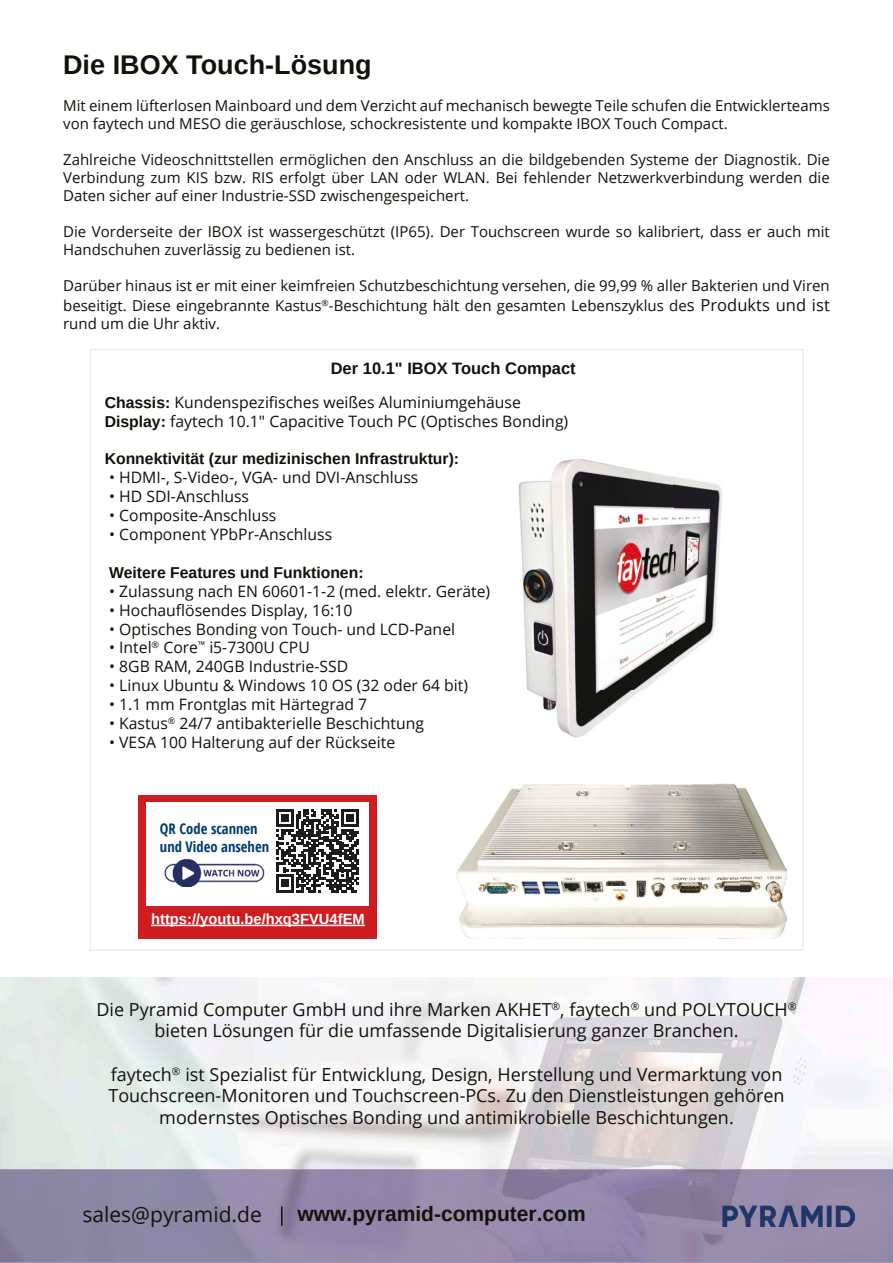
<style>
.page{position:relative;width:893px;height:1263px;background:#fff}
.page>*{position:absolute;margin:0;border:0;box-sizing:border-box;transform-origin:0 0}
.t1{font:700 27px "Arimo";color:#12110a}
.t2{font:700 21px "Arimo";color:#12110a}
.t3{font:21px "Open Sans";color:#12110a}
.t4{font:18px/21.6px "Open Sans";color:#12110a;text-align:center}
.t5{font:700 16.5px "Arimo";color:#12110a}
.t6{font:15.75px/18.9px "Open Sans";color:#12110a}
.t7{font:700 15.75px "Arimo";color:#12110a}
.t8{font:15px/18px "Open Sans";color:#12110a}
.t9{font:700 14.7px "Arimo";color:#fff}
.t10{font:700 condensed 14.55px/17.5px "Open Sans";color:#003c6c}
.s1{font-size:16.5px}
.s2{font-family:"Arimo";font-weight:700}
</style>
<div class="page">
<img style="left:0;top:977px;width:893px;height:192px">
<svg style="left:0;top:1262px;width:893px;height:1px"></svg>
<img style="left:0;top:1169px;width:893px;height:93px">
<hr style="left:281px;top:1206px;width:2px;height:20px;background:#12110a">
<img style="left:723px;top:1205px;width:131px;height:22px">
<svg style="left:89px;top:349px;width:715px;height:602px"></svg>
<div style="left:138px;top:795px;width:239px;height:143px;background:#cf1c21"></div>
<img style="left:518px;top:460px;width:207px;height:277px">
<img style="left:457px;top:784px;width:329px;height:154px">
<hr style="left:151px;top:925px;width:214px;height:1px;background:#fff">
<div style="left:147px;top:802px;width:222px;height:103px;background:#fff"></div>
<svg style="left:276px;top:809px;width:83px;height:83px"></svg>
<img style="left:164px;top:858px;width:101px;height:29px">
<h1 class="t1" style="left:63px;top:46px;width:310px">Die IBOX Touch-Lösung</h1>
<p class="t8" style="left:63px;top:97px;width:768px">Mit einem lüfterlosen Mainboard und dem Verzicht auf mechanisch bewegte Teile schufen die Entwicklerteams von faytech und MESO die geräuschlose, schockresistente und kompakte IBOX Touch Compact.</p>
<p class="t8" style="left:63px;top:151px;width:768px;text-align:justify">Zahlreiche Videoschnittstellen ermöglichen den Anschluss an die bildgebenden Systeme der Diagnostik. Die Verbindung zum KIS bzw. RIS erfolgt über LAN oder WLAN. Bei fehlender Netzwerkverbindung werden die Daten sicher auf einer Industrie-SSD zwischengespeichert.</p>
<p class="t8" style="left:63px;top:223px;width:768px">Die Vorderseite der IBOX ist wassergeschützt (IP65). Der Touchscreen wurde so kalibriert, dass er auch mit<br>Handschuhen zuverlässig zu bedienen ist.</p>
<p class="t8" style="left:63px;top:276px;width:768px;line-height:19.8px">Darüber hinaus ist er mit einer keimfreien Schutzbeschichtung versehen, die 99,99 % aller Bakterien und Viren beseitigt. Diese eingebrannte Kastus<sup>®</sup>-Beschichtung hält den gesamten Lebenszyklus de<span class="s1">s Produkts und ist</span></p>
<p class="t8" style="left:63px;top:314px;width:158px">rund um die Uhr aktiv.</p>
<p class="t5" style="left:331px;top:357px;width:246px">Der 10.1" IBOX Touch Compact</p>
<p class="t6" style="left:105px;top:392px;width:465px"><span class="s2">Chassis:</span> Kundenspezifisches weißes Aluminiumgehäuse<br><span class="s2">Display:</span> faytech 10.1" Capacitive Touch PC (Optisches Bonding)</p>
<p class="t7" style="left:105px;top:448px;width:356px">Konnektivität (zur medizinischen Infrastruktur):</p>
<p class="t6" style="left:109px;top:468px;width:311px">• HDMI-, S-Video-, VGA- und DVI-Anschluss</p>
<p class="t6" style="left:109px;top:487px;width:141px">• HD SDI-Anschluss</p>
<p class="t6" style="left:109px;top:505px;width:169px">• Composite-Anschluss</p>
<p class="t6" style="left:109px;top:524px;width:225px">• Component YPbPr-Anschluss</p>
<p class="t7" style="left:109px;top:561px;width:256px">Weitere Features und Funktionen:</p>
<p class="t6" style="left:109px;top:581px;width:383px">• Zulassung nach EN 60601-1-2 (med. elektr. Geräte)</p>
<p class="t6" style="left:109px;top:600px;width:245px">• Hochauflösendes Display, 16:10</p>
<p class="t6" style="left:109px;top:619px;width:347px">• Optisches Bonding von Touch- und LCD-Panel</p>
<p class="t6" style="left:109px;top:638px;width:202px">• Intel<sup>®</sup> Core<sup>™</sup> i5-7300U CPU</p>
<p class="t6" style="left:109px;top:657px;width:241px">• 8GB RAM, 240GB Industrie-SSD</p>
<p class="t6" style="left:109px;top:676px;width:360px">• Linux Ubuntu &amp; Windows 10 OS (32 oder 64 bit)</p>
<p class="t6" style="left:109px;top:694px;width:260px">• 1.1 mm Frontglas mit Härtegrad 7</p>
<p class="t6" style="left:109px;top:713px;width:316px">• Kastus<sup>®</sup> 24/7 antibakterielle Beschichtung</p>
<p class="t6" style="left:109px;top:732px;width:287px">• VESA 100 Halterung auf der Rückseite</p>
<p class="t10" style="left:160px;top:820px;width:111px">QR Code scannen und Video ansehen</p>
<p class="t9" style="left:151px;top:909px;width:215px">https://youtu.be/hxq3FVU4fEM</p>
<p class="t4" style="left:96px;top:998px;width:702px">Die Pyramid Computer GmbH und ihre Marken AKHET<sup>®</sup>, faytech<sup>®</sup> und POLYTOUCH<sup>® </sup>bieten Lösungen für die umfassende Digitalisierung ganzer Branchen.</p>
<p class="t4" style="left:108px;top:1063px;width:678px">faytech<sup>®</sup> ist Spezialist für Entwicklung, Design, Herstellung und Vermarktung von<br>Touchscreen-Monitoren und Touchscreen-PCs. Zu den Dienstleistungen gehören modernstes Optisches Bonding und antimikrobielle Beschichtungen.</p>
<h2 class="t3" style="left:82px;top:1200px;width:181px">sales@pyramid.de</h2>
<h2 class="t2" style="left:297px;top:1199px;width:290px">www.pyramid-computer.com</h2>
</div>
